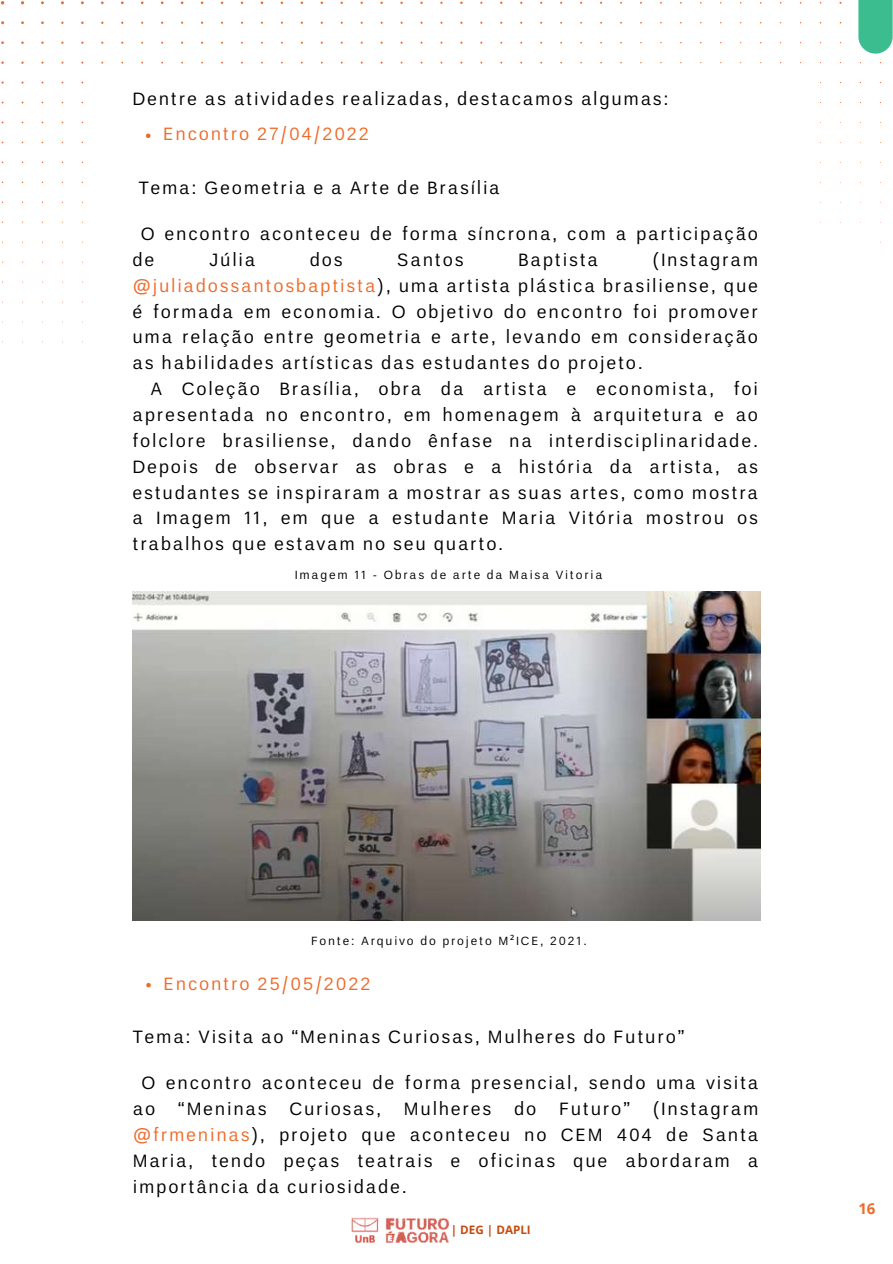
<style>
.page{position:relative;width:893px;height:1264px;background:#fff}
.page>*{position:absolute;margin:0;border:0;box-sizing:border-box;transform-origin:0 0}
.t1{font:18px/25.8px "Un B Pro";letter-spacing:.095em;color:#000;text-align:justify}
.t2{font:18px "Un B Pro";letter-spacing:.095em;color:#ef6a29}
.t3{font:700 15px "Open Sans";color:#ef6a29}
.t4{font:12px "Un B Pro";letter-spacing:.15em;color:#000}
.t5{font:700 11.7px "Open Sans";color:#c44b10}
.s1{color:#ef6a29}
.s2{font-family:"Noto Sans"}
</style>
<div class="page">
<svg style="left:1px;top:1px;width:3px;height:4px"></svg>
<svg style="left:858px;top:0;width:34px;height:54px;background:#4bc298"></svg>
<img style="left:351px;top:1217px;width:98px;height:25px">
<img style="left:133px;top:592px;width:627px;height:328px">
<svg style="left:146px;top:133px;width:4px;height:5px"></svg>
<svg style="left:146px;top:982px;width:5px;height:5px"></svg>
<p class="t1" style="left:132px;top:86px;width:537px">Dentre as atividades realizadas, destacamos algumas:</p>
<p class="t2" style="left:163px;top:127px;width:207px">Encontro 27/04/2022</p>
<p class="t1" style="left:139px;top:175px;width:362px">Tema: Geometria e a Arte de Brasília</p>
<p class="t1" style="left:132px;top:222px;width:627px;text-indent:8px">O encontro aconteceu de forma síncrona, com a participação de</p>
<p class="t1" style="left:132px;top:248px;width:627px;text-indent:520px">(Instagram <span class="s1">@juliadossantosbaptista</span>), uma artista plástica brasiliense, que é formada em economia. O objetivo do encontro foi promover uma relação entre geometria e arte, levando em consideração as habilidades artísticas das estudantes do projeto.</p>
<p class="t1" style="left:132px;top:377px;width:627px;text-indent:18px">A Coleção Brasília, obra da artista e economista, foi apresentada no encontro, em homenagem à arquitetura e ao folclore brasiliense, dando ênfase na interdisciplinaridade.<br>Depois de observar as obras e a história da artista, as estudantes se inspiraram a mostrar as suas artes, como mostra a Imagem 11, em que a estudante Maria Vitória mostrou os trabalhos que estavam no seu quarto.</p>
<p class="t4" style="left:295px;top:570px;width:309px">Imagem 11 - Obras de arte da Maisa Vitoria</p>
<p class="t1" style="left:209px;top:248px;width:48px">Júlia</p>
<p class="t1" style="left:310px;top:248px;width:34px">dos</p>
<p class="t1" style="left:397px;top:248px;width:68px">Santos</p>
<p class="t1" style="left:518px;top:248px;width:81px">Baptista</p>
<p class="t4" style="left:311px;top:935px;width:277px">Fonte: Arquivo do projeto M<span class="s2">²</span>ICE, 2021.</p>
<p class="t2" style="left:163px;top:976px;width:209px">Encontro 25/05/2022</p>
<p class="t1" style="left:133px;top:1024px;width:553px">Tema: Visita ao “Meninas Curiosas, Mulheres do Futuro”</p>
<p class="t1" style="left:133px;top:1071px;width:627px;text-indent:9px">O encontro aconteceu de forma presencial, sendo uma visita ao</p>
<p class="t1" style="left:133px;top:1096px;width:627px;text-indent:520px">(Instagram <span class="s1">@frmeninas</span>), projeto que aconteceu no CEM 404 de Santa Maria, tendo peças teatrais e oficinas que abordaram a importância da curiosidade.</p>
<p class="t1" style="left:178px;top:1096px;width:90px">“Meninas</p>
<p class="t1" style="left:289px;top:1096px;width:93px">Curiosas,</p>
<p class="t1" style="left:404px;top:1096px;width:89px">Mulheres</p>
<p class="t1" style="left:514px;top:1096px;width:24px">do</p>
<p class="t1" style="left:559px;top:1096px;width:73px">Futuro”</p>
<p class="t5" style="left:451px;top:1220px;width:81px">| DEG | DAPLI</p>
<p class="t3" style="left:858px;top:1198px;width:19px">16</p>
</div>
